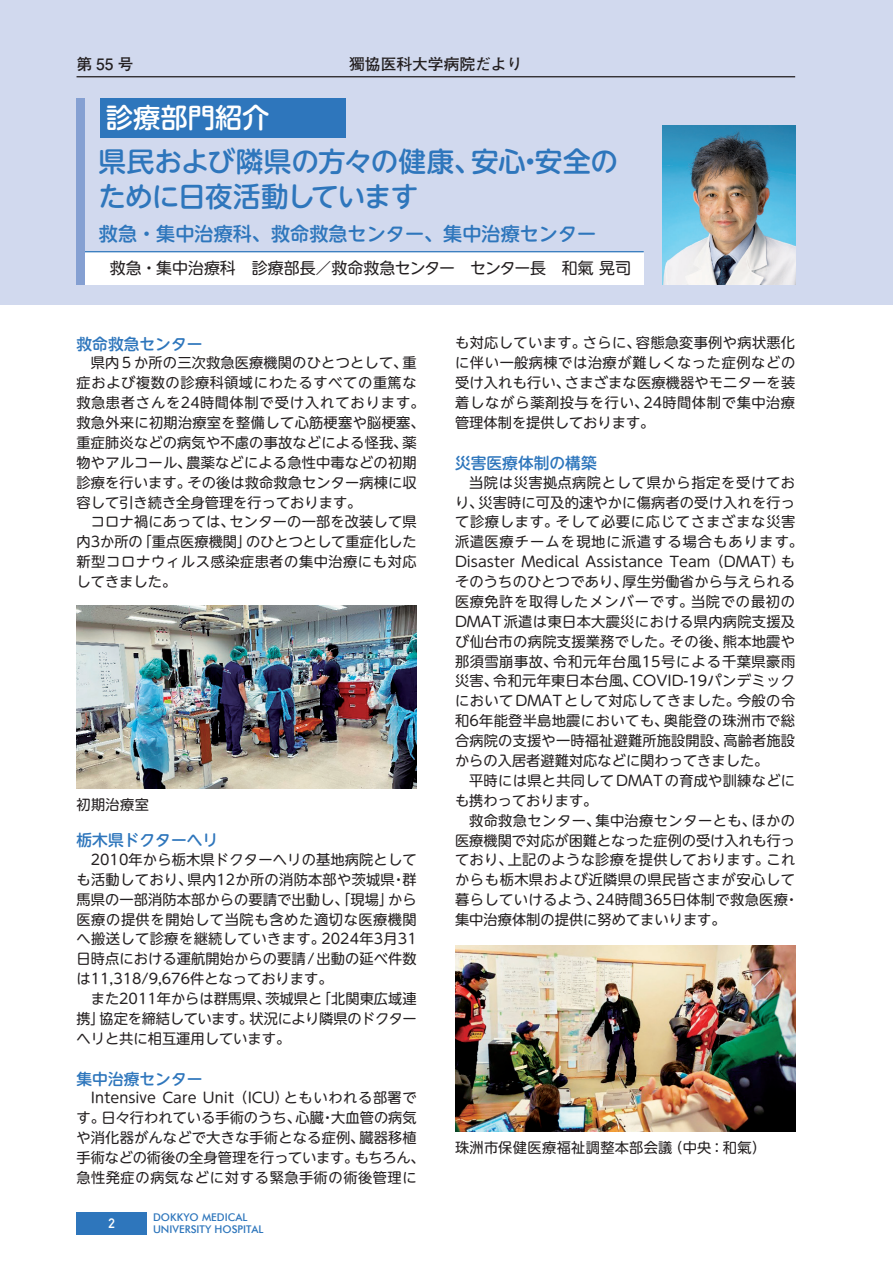
<style>
.page{position:relative;width:893px;height:1263px;background:#fff}
.page>*{position:absolute;margin:0;border:0;box-sizing:border-box;transform-origin:0 0}
.t1{font:500 27.6px/35.1px "UD Shin M Go Pr 6 N";letter-spacing:-.025em;color:#2e76bc}
.t2{font:500 27.3px "UD Shin M Go Pr 6 N";color:#fff}
.t3{font:500 19.2px "UD Shin M Go Pr 6 N";color:#2e76bc}
.t4{font:15.9px "UD Shin M Go Pr 6 N";color:#231f20}
.t5{font:500 15.75px "UD Shin M Go Pr 6 N";color:#2e76bc}
.t6{font:700 15.75px "Futo Go B101 Pr 6 N";color:#231f20}
.t7{font:14.25px/20px "UD Shin M Go Pr 6 N";letter-spacing:.015em;color:#231f20}
.t8{font:700 13.5px "DIN Alternate";color:#fff}
.t9{font:500 10.65px/11.7px "Futura BT";color:#2e76bc}
</style>
<div class="page">
<div style="left:0;top:0;width:893px;height:304px;background:#d1d9ee"></div>
<img style="left:663px;top:125px;width:132px;height:159px">
<div style="left:77px;top:251px;width:567px;height:33px;background:#fff"></div>
<hr style="left:77px;top:251px;width:567px;height:1px;background:#2e76bc">
<div style="left:77px;top:98px;width:8px;height:186px;background:#85a0d2"></div>
<div style="left:100px;top:98px;width:246px;height:39px;background:#2e76bc"></div>
<img style="left:77px;top:606px;width:340px;height:182px">
<img style="left:455px;top:945px;width:340px;height:187px">
<hr style="left:77px;top:76px;width:718px;height:1px;background:#231f20">
<div style="left:77px;top:1212px;width:70px;height:22px;background:#2e76bc"></div>
<p class="t6" style="left:77px;top:52px;width:58px">第55号</p>
<p class="t6" style="left:349px;top:52px;width:175px">獨協医科大学病院だより</p>
<h2 class="t2" style="left:106px;top:94px;width:165px">診療部門紹介</h2>
<h1 class="t1" style="left:99px;top:143px;width:521px">県民および隣県の方々の健康、安心・安全のために日夜活動しています</h1>
<h3 class="t3" style="left:99px;top:217px;width:499px">救急・集中治療科、救命救急センター、集中治療センター</h3>
<p class="t4" style="left:110px;top:255px;width:523px">救急・集中治療科　診療部長／救命救急センター　センター長　和氣 晃司</p>
<p class="t5" style="left:77px;top:331px;width:128px">救命救急センター</p>
<p class="t7" style="left:77px;top:352px;width:350px;text-indent:14px">県内５か所の三次救急医療機関のひとつとして、重症および複数の診療科領域にわたるすべての重篤な救急患者さんを24時間体制で受け入れております。救急外来に初期治療室を整備して心筋梗塞や脳梗塞、重症肺炎などの病気や不慮の事故などによる怪我、薬物やアルコール、農薬などによる急性中毒などの初期診療を行います。その後は救命救急センター病棟に収容して引き続き全身管理を行っております。</p>
<p class="t7" style="left:77px;top:511px;width:342px;text-align:justify;text-indent:14px">コロナ禍にあっては、センターの一部を改装して県内3か所の「重点医療機関」のひとつとして重症化した新型コロナウィルス感染症患者の集中治療にも対応してきました。</p>
<p class="t7" style="left:77px;top:794px;width:74px">初期治療室</p>
<p class="t5" style="left:77px;top:827px;width:143px">栃木県ドクターヘリ</p>
<p class="t7" style="left:77px;top:849px;width:342px;text-align:justify;text-indent:14px">2010年から栃木県ドクターヘリの基地病院としても活動しており、県内12か所の消防本部や茨城県・群馬県の一部消防本部からの要請で出動し、「現場」から医療の提供を開始して当院も含めた適切な医療機関へ搬送して診療を継続していきます。2024年3月31日時点における運航開始からの要請/出動の延べ件数は11,318/9,676件となっております。</p>
<p class="t7" style="left:77px;top:988px;width:342px;text-align:justify;text-indent:14px">また2011年からは群馬県、茨城県と「北関東広域連携」協定を締結しています。状況により隣県のドクターヘリと共に相互運用しています。</p>
<p class="t5" style="left:77px;top:1065px;width:128px">集中治療センター</p>
<p class="t7" style="left:77px;top:1087px;width:350px;text-align:center">Intensive Care Unit (ICU)ともいわれる部署で<br>す。日々行われている手術のうち、心臓・大血管の病気や消化器がんなどで大きな手術となる症例、臓器移植手術などの術後の全身管理を行っています。もちろん、急性発症の病気などに対する緊急手術の術後管理に</p>
<p class="t8" style="left:109px;top:1213px;width:8px">2</p>
<p class="t9" style="left:153px;top:1211px;width:112px">DOKKYO MEDICAL<br>UNIVERSITY HOSPITAL</p>
<p class="t7" style="left:455px;top:332px;width:342px;text-align:justify">も対応しています。さらに、容態急変事例や病状悪化に伴い一般病棟では治療が難しくなった症例などの受け入れも行い、さまざまな医療機器やモニターを装着しながら薬剤投与を行い、24時間体制で集中治療管理体制を提供しております。</p>
<p class="t5" style="left:455px;top:450px;width:143px">災害医療体制の構築</p>
<p class="t7" style="left:455px;top:471px;width:350px;text-indent:14px">当院は災害拠点病院として県から指定を受けており、災害時に可及的速やかに傷病者の受け入れを行って診療します。そして必要に応じてさまざまな災害派遣医療チームを現地に派遣する場合もあります。<br>Disaster Medical Assistance Team (DMAT) もそのうちのひとつであり、厚生労働省から与えられる医療免許を取得したメンバーです。当院での最初の<br>DMAT派遣は東日本大震災における県内病院支援及び仙台市の病院支援業務でした。その後、熊本地震や那須雪崩事故、令和元年台風15号による千葉県豪雨災害、令和元年東日本台風、COVID-19パンデミックにおいてDMATとして対応してきました。今般の令和6年能登半島地震においても、奥能登の珠洲市で総合病院の支援や一時福祉避難所施設開設、高齢者施設からの入居者避難対応などに関わってきました。</p>
<p class="t7" style="left:455px;top:770px;width:342px;text-indent:14px">平時には県と共同してDMATの育成や訓練などにも携わっております。</p>
<p class="t7" style="left:455px;top:809px;width:345px;text-indent:14px">救命救急センター、集中治療センターとも、ほかの医療機関で対応が困難となった症例の受け入れも行っており、上記のような診療を提供しております。これからも栃木県および近隣県の県民皆さまが安心して暮らしていけるよう、24時間365日体制で救急医療・集中治療体制の提供に努めてまいります。</p>
<p class="t7" style="left:455px;top:1137px;width:313px">珠洲市保健医療福祉調整本部会議（中央：和氣）</p>
</div>
